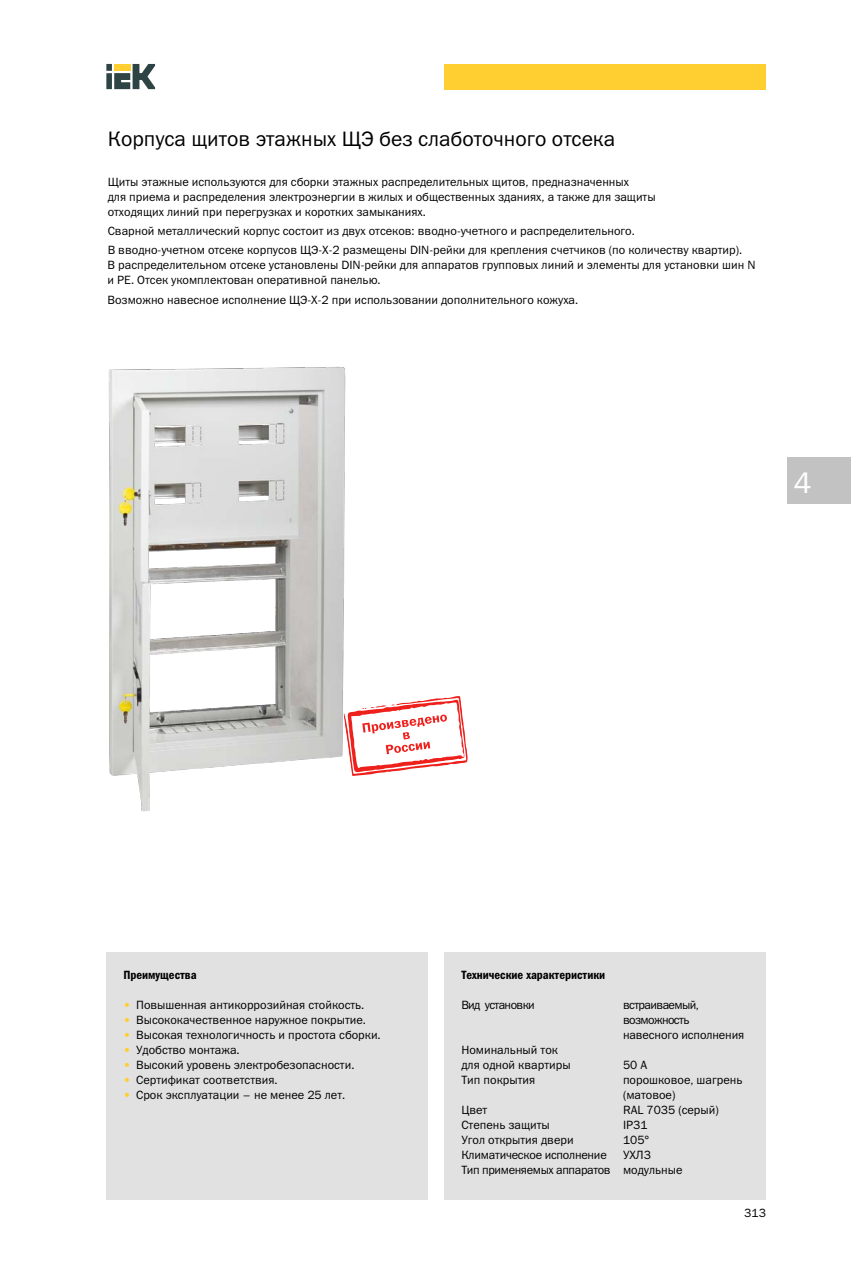
<style>
.page{position:relative;width:851px;height:1263px;background:#fff}
.page>*{position:absolute;margin:0;border:0;box-sizing:border-box;transform-origin:0 0}
.t1{font:30px "Franklin Gothic Book C";color:#fff}
.t2{font:21px "Franklin Gothic Book C";color:#000}
.t3{font:12px/15px "Franklin Gothic Book C";color:#000}
.t4{font:12px/15px "Franklin Gothic Book C";letter-spacing:-.05em;color:#000}
.t5{font:12px "Franklin Gothic Demi Cond C";color:#000}
.t6{font:12px/15px "Franklin Gothic Book C";letter-spacing:-.03em;color:#000}
.t7{font:12px "Franklin Gothic Book C";letter-spacing:-.02em;color:#000}
.s1{color:#ffce30}
</style>
<div class="page">
<svg style="left:106px;top:64px;width:49px;height:25px"></svg>
<div style="left:444px;top:64px;width:321px;height:25px;background:#ffce30"></div>
<div style="left:787px;top:457px;width:63px;height:47px;background:#c3c2c2"></div>
<img style="left:108px;top:366px;width:238px;height:446px">
<div style="left:106px;top:952px;width:321px;height:248px;background:#e1e1e1"></div>
<div style="left:444px;top:952px;width:321px;height:248px;background:#e1e1e1"></div>
<svg style="left:343px;top:694px;width:125px;height:84px"></svg>
<h2 class="t2" style="left:108px;top:127px;width:509px">Корпуса щитов этажных ЩЭ без слаботочного отсека</h2>
<p class="t3" style="left:108px;top:174px;width:549px">Щиты этажные используются для сборки этажных распределительных щитов, предназначенных<br>для приема и распределения электроэнергии в жилых и общественных зданиях, а также для защиты отходящих линий при перегрузках и коротких замыканиях.</p>
<p class="t3" style="left:108px;top:221px;width:634px;line-height:19.2px">Сварной металлический корпус состоит из двух отсеков: вводно-учетного и распределительного.<br>В вводно-учетном отсеке корпусов ЩЭ-Х-2 размещены DIN-рейки для крепления счетчиков (по количеству квартир).</p>
<p class="t3" style="left:108px;top:258px;width:649px">В распределительном отсеке установлены DIN-рейки для аппаратов групповых линий и элементы для установки шин N и РЕ. Отсек укомплектован оперативной панелью.</p>
<p class="t3" style="left:108px;top:292px;width:470px">Возможно навесное исполнение ЩЭ-Х-2 при использовании дополнительного кожуха.</p>
<h1 class="t1" style="left:793px;top:466px;width:19px">4</h1>
<p class="t5" style="left:123px;top:968px;width:75px">Преимущества</p>
<p class="t3" style="left:123px;top:997px;width:241px"><span class="s1">•</span> Повышенная антикоррозийная стойкость.</p>
<p class="t3" style="left:123px;top:1012px;width:242px"><span class="s1">•</span> Высококачественное наружное покрытие.</p>
<p class="t3" style="left:123px;top:1027px;width:257px"><span class="s1">•</span> Высокая технологичность и простота сборки.</p>
<p class="t3" style="left:123px;top:1042px;width:116px"><span class="s1">•</span> Удобство монтажа.</p>
<p class="t3" style="left:123px;top:1057px;width:231px"><span class="s1">•</span> Высокий уровень электробезопасности.</p>
<p class="t3" style="left:123px;top:1072px;width:154px"><span class="s1">•</span> Сертификат соответствия.</p>
<p class="t3" style="left:123px;top:1087px;width:221px"><span class="s1">•</span> Срок эксплуатации – не менее 25 лет.</p>
<p class="t5" style="left:461px;top:968px;width:145px">Технические характеристики</p>
<p class="t4" style="left:461px;top:997px;width:75px">Вид установки</p>
<p class="t4" style="left:623px;top:997px;width:123px">встраиваемый, возможность навесного исполнения</p>
<p class="t3" style="left:461px;top:1042px;width:111px">Номинальный ток для одной квартиры</p>
<p class="t3" style="left:623px;top:1057px;width:26px">50 А</p>
<p class="t3" style="left:461px;top:1072px;width:75px">Тип покрытия</p>
<p class="t3" style="left:623px;top:1072px;width:121px">порошковое, шагрень (матовое)</p>
<p class="t3" style="left:461px;top:1102px;width:27px">Цвет</p>
<p class="t3" style="left:623px;top:1102px;width:97px">RAL 7035 (серый)</p>
<p class="t3" style="left:461px;top:1117px;width:90px">Степень защиты</p>
<p class="t3" style="left:623px;top:1117px;width:26px">IP31</p>
<p class="t3" style="left:461px;top:1132px;width:114px">Угол открытия двери</p>
<p class="t3" style="left:623px;top:1132px;width:28px">105°</p>
<p class="t7" style="left:461px;top:1148px;width:147px">Климатическое исполнение</p>
<p class="t6" style="left:461px;top:1147px;width:223px;text-indent:162px">УХЛ3<br>Тип применяемых аппаратов модульные</p>
<p class="t3" style="left:744px;top:1206px;width:23px">313</p>
</div>
